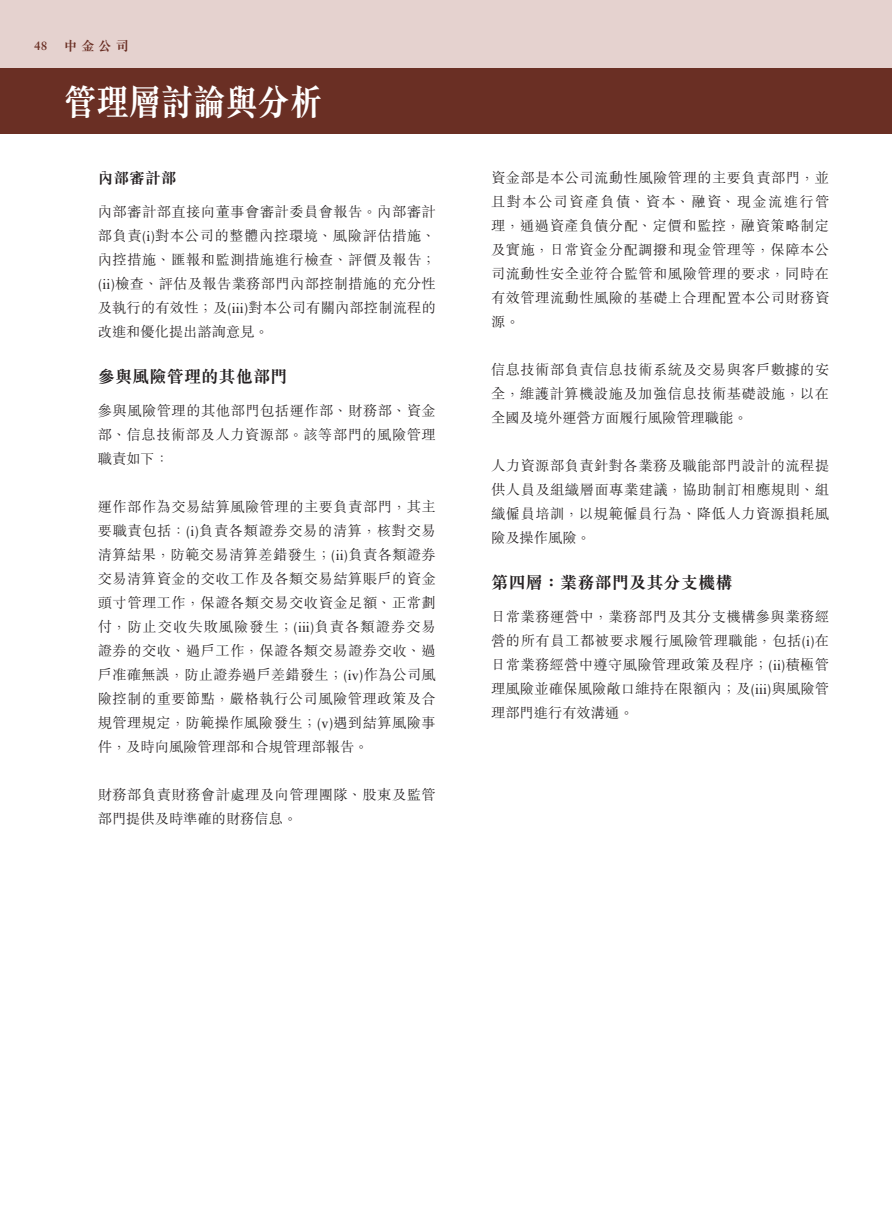
<style>
.page{position:relative;width:893px;height:1212px;background:#fff}
.page>*{position:absolute;margin:0;border:0;box-sizing:border-box;transform-origin:0 0}
.t1{font:700 36.75px "M Sung HK";letter-spacing:-.025em;color:#fff;scale:.9 1}
.t2{font:700 17.25px "M Sung HK";color:#231f20}
.t3{font:700 15.75px "M Sung HK";color:#231f20}
.t4{font:300 14.25px/24px "M Sung HK";letter-spacing:.035em;color:#231f20;text-align:justify}
.t5{font:700 13.5px "M Sung HK";color:#6a2f24}
.s1{font-family:"Sabon LT Std";font-size:12px}
.s2{font-family:"Sabon LT Std";font-weight:400}
</style>
<div class="page">
<div style="left:0;top:0;width:892px;height:74px;background:#e5d2cf"></div>
<div style="left:0;top:68px;width:892px;height:65px;background:#6a2f24"></div>
<p class="t5" style="left:34px;top:37px;width:97px"><span class="s1">48</span> 中金公司</p>
<h1 class="t1" style="left:64px;top:77px;width:289px">管理層討論與分析</h1>
<p class="t3" style="left:98px;top:167px;width:80px">內部審計部</p>
<p class="t4" style="left:98px;top:199px;width:340px">內部審計部直接向董事會審計委員會報告。內部審計部負責<span class="s2">(i)</span>對本公司的整體內控環境、風險評估措施、內控措施、匯報和監測措施進行檢查、評價及報告；<span class="s2">(ii)</span>檢查、評估及報告業務部門內部控制措施的充分性及執行的有效性；及<span class="s2">(iii)</span>對本公司有關內部控制流程的改進和優化提出諮詢意見。</p>
<p class="t2" style="left:98px;top:365px;width:191px">參與風險管理的其他部門</p>
<p class="t4" style="left:98px;top:398px;width:340px">參與風險管理的其他部門包括運作部、財務部、資金部、信息技術部及人力資源部。該等部門的風險管理職責如下：</p>
<p class="t4" style="left:98px;top:494px;width:340px">運作部作為交易結算風險管理的主要負責部門，其主要職責包括：<span class="s2">(i)</span>負責各類證券交易的清算，核對交易清算結果，防範交易清算差錯發生；<span class="s2">(ii)</span>負責各類證券交易清算資金的交收工作及各類交易結算賬戶的資金頭寸管理工作，保證各類交易交收資金足額、正常劃付，防止交收失敗風險發生；<span class="s2">(iii)</span>負責各類證券交易證券的交收、過戶工作，保證各類交易證券交收、過戶准確無誤，防止證券過戶差錯發生；<span class="s2">(iv)</span>作為公司風險控制的重要節點，嚴格執行公司風險管理政策及合規管理規定，防範操作風險發生；<span class="s2">(v)</span>遇到結算風險事件，及時向風險管理部和合規管理部報告。</p>
<p class="t4" style="left:98px;top:782px;width:339px">財務部負責財務會計處理及向管理團隊、股東及監管部門提供及時準確的財務信息。</p>
<p class="t4" style="left:491px;top:165px;width:340px">資金部是本公司流動性風險管理的主要負責部門，並且對本公司資產負債、資本、融資、現金流進行管理，通過資產負債分配、定價和監控，融資策略制定及實施，日常資金分配調撥和現金管理等，保障本公司流動性安全並符合監管和風險管理的要求，同時在有效管理流動性風險的基礎上合理配置本公司財務資源。</p>
<p class="t4" style="left:491px;top:357px;width:340px">信息技術部負責信息技術系統及交易與客戶數據的安全，維護計算機設施及加強信息技術基礎設施，以在全國及境外運營方面履行風險管理職能。</p>
<p class="t4" style="left:491px;top:453px;width:340px">人力資源部負責針對各業務及職能部門設計的流程提供人員及組織層面專業建議，協助制訂相應規則、組織僱員培訓，以規範僱員行為、降低人力資源損耗風險及操作風險。</p>
<p class="t2" style="left:491px;top:571px;width:243px">第四層：業務部門及其分支機構</p>
<p class="t4" style="left:491px;top:604px;width:340px">日常業務運營中，業務部門及其分支機構參與業務經營的所有員工都被要求履行風險管理職能，包括<span class="s2">(i)</span>在日常業務經營中遵守風險管理政策及程序；<span class="s2">(ii)</span>積極管理風險並確保風險敞口維持在限額內；及<span class="s2">(iii)</span>與風險管理部門進行有效溝通。</p>
</div>
